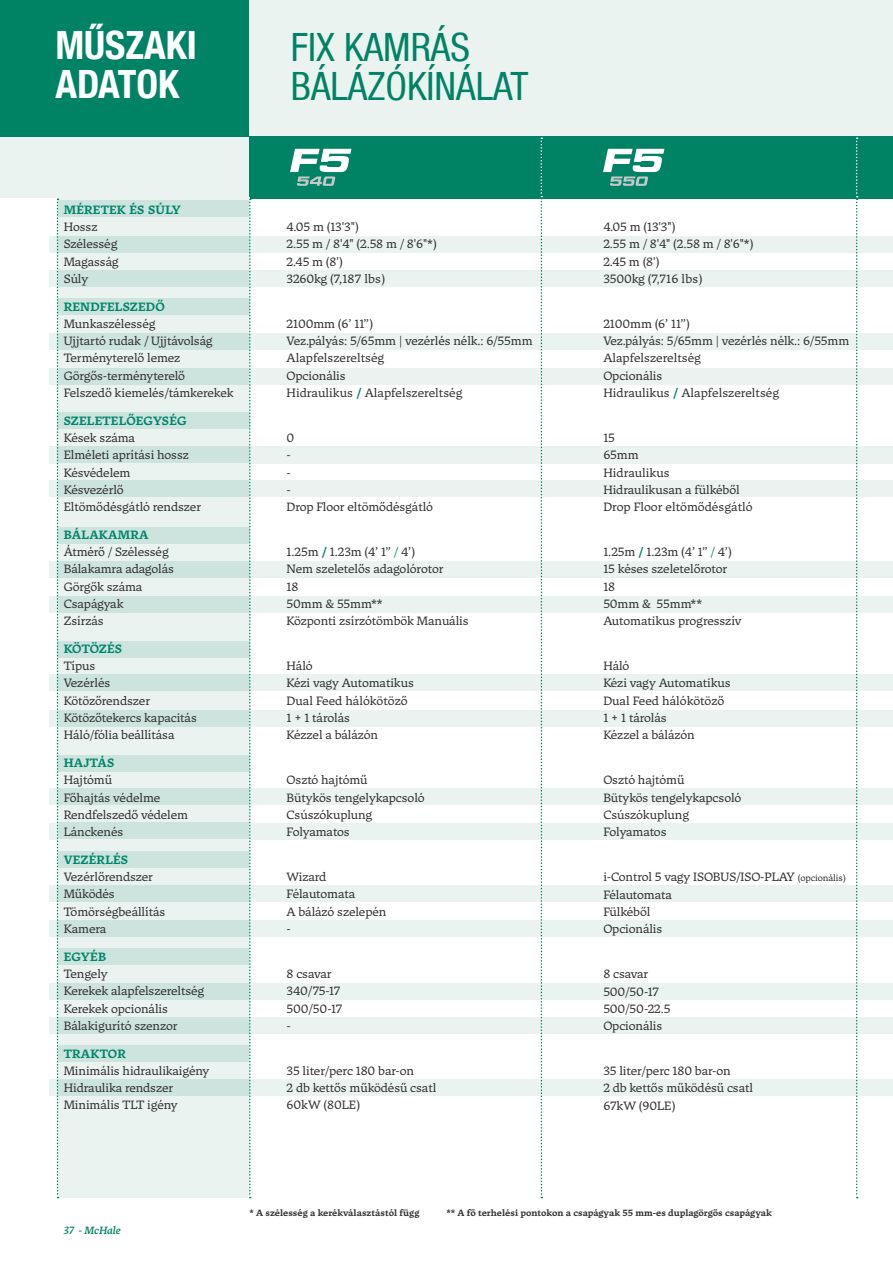
<style>
.page{position:relative;width:893px;height:1263px;background:#fff}
.page>*{position:absolute;margin:0;border:0;box-sizing:border-box;transform-origin:0 0}
.t1{font:condensed 39px/39px "Helvetica Neue LT Com";color:#008265}
.t2{font:700 condensed 39px/39px "Helvetica Neue LT Com";color:#fff}
.t3{font:12px/17.2px "Tuna";letter-spacing:-.01em;color:#333132}
.t4{font:700 12px "Tuna";letter-spacing:.02em;color:#00866b}
.t5{font:700 12px "Tuna";color:#00866b}
.t6{font:italic 500 10.5px "Tuna";letter-spacing:-.005em;color:#008265}
.t7{font:700 9px "Tuna";color:#333132}
.s1{font-weight:800;color:#00866b}
.s2{color:#00866b}
.s3{font-size:9px}
</style>
<div class="page">
<div style="left:50px;top:270px;width:843px;height:16px;background:#eaf3f0"></div>
<div style="left:0;top:0;width:893px;height:198px;background:#eaf3f0"></div>
<div style="left:249px;top:136px;width:644px;height:63px;background:#008265"></div>
<div style="left:0;top:0;width:248px;height:136px;background:#008265"></div>
<div style="left:58px;top:198px;width:192px;height:1000px;background:#eaf3f0"></div>
<div style="left:50px;top:237px;width:843px;height:16px;background:#eaf3f0"></div>
<div style="left:50px;top:369px;width:843px;height:16px;background:#eaf3f0"></div>
<div style="left:50px;top:333px;width:843px;height:16px;background:#eaf3f0"></div>
<div style="left:50px;top:446px;width:843px;height:17px;background:#eaf3f0"></div>
<div style="left:50px;top:480px;width:843px;height:17px;background:#eaf3f0"></div>
<div style="left:50px;top:561px;width:843px;height:17px;background:#eaf3f0"></div>
<div style="left:50px;top:710px;width:843px;height:17px;background:#eaf3f0"></div>
<div style="left:50px;top:823px;width:843px;height:16px;background:#eaf3f0"></div>
<div style="left:50px;top:886px;width:843px;height:16px;background:#eaf3f0"></div>
<div style="left:50px;top:983px;width:843px;height:17px;background:#eaf3f0"></div>
<div style="left:50px;top:1079px;width:843px;height:17px;background:#eaf3f0"></div>
<div style="left:50px;top:674px;width:843px;height:17px;background:#eaf3f0"></div>
<div style="left:50px;top:789px;width:843px;height:16px;background:#eaf3f0"></div>
<div style="left:50px;top:920px;width:843px;height:17px;background:#eaf3f0"></div>
<div style="left:50px;top:1018px;width:843px;height:16px;background:#eaf3f0"></div>
<div style="left:50px;top:596px;width:843px;height:17px;background:#eaf3f0"></div>
<div style="left:58px;top:237px;width:192px;height:16px;background:#cde3dd"></div>
<div style="left:58px;top:298px;width:192px;height:17px;background:#cde3dd"></div>
<div style="left:58px;top:333px;width:192px;height:16px;background:#cde3dd"></div>
<div style="left:58px;top:412px;width:192px;height:17px;background:#cde3dd"></div>
<div style="left:58px;top:446px;width:192px;height:17px;background:#cde3dd"></div>
<div style="left:58px;top:527px;width:192px;height:16px;background:#cde3dd"></div>
<div style="left:58px;top:561px;width:192px;height:17px;background:#cde3dd"></div>
<div style="left:58px;top:641px;width:192px;height:17px;background:#cde3dd"></div>
<div style="left:58px;top:755px;width:192px;height:17px;background:#cde3dd"></div>
<div style="left:58px;top:885px;width:192px;height:17px;background:#cde3dd"></div>
<div style="left:58px;top:983px;width:192px;height:17px;background:#cde3dd"></div>
<div style="left:58px;top:1079px;width:192px;height:17px;background:#cde3dd"></div>
<div style="left:58px;top:674px;width:192px;height:17px;background:#cde3dd"></div>
<div style="left:58px;top:789px;width:192px;height:16px;background:#cde3dd"></div>
<div style="left:58px;top:920px;width:192px;height:16px;background:#cde3dd"></div>
<div style="left:58px;top:1018px;width:192px;height:16px;background:#cde3dd"></div>
<svg style="left:249px;top:199px;width:2px;height:999px"></svg>
<svg style="left:57px;top:199px;width:2px;height:999px"></svg>
<div style="left:58px;top:270px;width:191px;height:16px;background:#cde3dd"></div>
<div style="left:58px;top:200px;width:191px;height:17px;background:#cde3dd"></div>
<div style="left:58px;top:369px;width:191px;height:16px;background:#cde3dd"></div>
<div style="left:58px;top:480px;width:191px;height:17px;background:#cde3dd"></div>
<div style="left:58px;top:596px;width:191px;height:17px;background:#cde3dd"></div>
<div style="left:58px;top:710px;width:191px;height:17px;background:#cde3dd"></div>
<div style="left:58px;top:822px;width:191px;height:17px;background:#cde3dd"></div>
<div style="left:58px;top:851px;width:191px;height:16px;background:#cde3dd"></div>
<div style="left:58px;top:948px;width:191px;height:17px;background:#cde3dd"></div>
<div style="left:58px;top:1045px;width:191px;height:17px;background:#cde3dd"></div>
<svg style="left:856px;top:137px;width:2px;height:1061px"></svg>
<svg style="left:541px;top:137px;width:1px;height:1061px"></svg>
<svg style="left:290px;top:149px;width:61px;height:37px"></svg>
<svg style="left:603px;top:149px;width:61px;height:37px"></svg>
<h1 class="t2" style="left:55px;top:25px;width:143px">MŰSZAKI<br>ADATOK</h1>
<h1 class="t1" style="left:291px;top:27px;width:239px">FIX KAMRÁS<br>BÁLÁZÓKÍNÁLAT</h1>
<p class="t4" style="left:64px;top:202px;width:119px">MÉRETEK ÉS SÚLY</p>
<p class="t3" style="left:64px;top:218px;width:56px">Hossz<br>Szélesség<br>Magasság<br>Súly</p>
<p class="t4" style="left:64px;top:299px;width:102px">RENDFELSZEDŐ</p>
<p class="t3" style="left:64px;top:315px;width:172px">Munkaszélesség<br>Ujjtartó rudak / Ujjtávolság<br>Terményterelő lemez<br>Görgős-terményterelő<br>Felszedő kiemelés/támkerekek</p>
<p class="t4" style="left:64px;top:413px;width:124px">SZELETELŐEGYSÉG</p>
<p class="t3" style="left:64px;top:429px;width:139px">Kések száma<br>Elméleti aprítási hossz<br>Késvédelem<br>Késvezérlő<br>Eltömődésgátló rendszer</p>
<p class="t4" style="left:64px;top:527px;width:86px">BÁLAKAMRA</p>
<p class="t3" style="left:64px;top:543px;width:112px">Átmérő / Szélesség<br>Bálakamra adagolás<br>Görgők száma<br>Csapágyak<br>Zsírzás</p>
<p class="t5" style="left:64px;top:641px;width:60px">KÖTÖZÉS</p>
<p class="t3" style="left:64px;top:657px;width:135px">Típus<br>Vezérlés<br>Kötözőrendszer<br>Kötözőtekercs kapacitás<br>Háló/fólia beállítása</p>
<p class="t4" style="left:64px;top:755px;width:52px">HAJTÁS</p>
<p class="t3" style="left:64px;top:771px;width:126px">Hajtómű<br>Főhajtás védelme<br>Rendfelszedő védelem<br>Lánckenés</p>
<p class="t4" style="left:64px;top:852px;width:66px">VEZÉRLÉS</p>
<p class="t3" style="left:64px;top:868px;width:103px">Vezérlőrendszer<br>Működés<br>Tömörségbeállítás<br>Kamera</p>
<p class="t4" style="left:64px;top:949px;width:44px">EGYÉB</p>
<p class="t3" style="left:64px;top:965px;width:142px">Tengely<br>Kerekek alapfelszereltség<br>Kerekek opcionális<br>Bálakigurító szenzor</p>
<p class="t4" style="left:64px;top:1046px;width:64px">TRAKTOR</p>
<p class="t3" style="left:64px;top:1062px;width:147px">Minimális hidraulikaigény<br>Hidraulika rendszer<br>Minimális TLT igény</p>
<p class="t3" style="left:287px;top:218px;width:151px">4.05 m (13'3")<br>2.55 m / 8'4" (2.58 m / 8'6"*)<br>2.45 m (8')<br>3260kg (7,187 lbs)</p>
<p class="t3" style="left:287px;top:315px;width:247px">2100mm (6’ 11”)<br>Vez.pályás: 5/65mm | vezérlés nélk.: 6/55mm<br>Alapfelszereltség<br>Opcionális<br>Hidraulikus <span class="s1">/</span> Alapfelszereltség</p>
<p class="t3" style="left:287px;top:429px;width:148px">0<br>-<br>-<br>-<br>Drop Floor eltömődésgátló</p>
<p class="t3" style="left:287px;top:543px;width:184px">1.25m <span class="s1">/</span> 1.23m (4’ 1” <span class="s2">/</span> 4’)<br>Nem szeletelős adagolórotor<br>18<br>50mm &amp; 55mm**<br>Központi zsírzótömbök Manuális</p>
<p class="t3" style="left:287px;top:657px;width:129px">Háló<br>Kézi vagy Automatikus<br>Dual Feed hálókötöző<br>1 + 1 tárolás<br>Kézzel a bálázón</p>
<p class="t3" style="left:287px;top:771px;width:140px">Osztó hajtómű<br>Bütykös tengelykapcsoló<br>Csúszókuplung<br>Folyamatos</p>
<p class="t3" style="left:287px;top:868px;width:101px">Wizard<br>Félautomata<br>A bálázó szelepén -</p>
<p class="t3" style="left:287px;top:965px;width:57px">8 csavar<br>340/75-17<br>500/50-17 -</p>
<p class="t3" style="left:287px;top:1062px;width:151px">35 liter/perc 180 bar-on<br>2 db kettős működésű csatl<br>60kW (80LE)</p>
<p class="t3" style="left:603px;top:218px;width:151px">4.05 m (13'3")<br>2.55 m / 8'4" (2.58 m / 8'6"*)<br>2.45 m (8')<br>3500kg (7,716 lbs)</p>
<p class="t3" style="left:603px;top:315px;width:247px">2100mm (6’ 11”)<br>Vez.pályás: 5/65mm | vezérlés nélk.: 6/55mm<br>Alapfelszereltség<br>Opcionális<br>Hidraulikus <span class="s1">/</span> Alapfelszereltség</p>
<p class="t3" style="left:603px;top:429px;width:151px">15<br>65mm<br>Hidraulikus<br>Hidraulikusan a fülkéből<br>Drop Floor eltömődésgátló</p>
<p class="t3" style="left:603px;top:543px;width:140px">1.25m <span class="s1">/</span> 1.23m (4’ 1” <span class="s2">/</span> 4’)<br>15 késes szeletelőrotor<br>18<br>50mm &amp; 55mm**<br>Automatikus progresszív</p>
<p class="t3" style="left:603px;top:657px;width:129px">Háló<br>Kézi vagy Automatikus<br>Dual Feed hálókötöző<br>1 + 1 tárolás<br>Kézzel a bálázón</p>
<p class="t3" style="left:603px;top:771px;width:140px">Osztó hajtómű<br>Bütykös tengelykapcsoló<br>Csúszókuplung<br>Folyamatos</p>
<p class="t3" style="left:603px;top:868px;width:244px">i-Control 5 vagy ISOBUS/ISO-PLAY <span class="s3">(opcionális)<br></span>Félautomata<br>Fülkéből<br>Opcionális</p>
<p class="t3" style="left:603px;top:965px;width:69px">8 csavar<br>500/50-17<br>500/50-22.5<br>Opcionális</p>
<p class="t3" style="left:603px;top:1062px;width:151px">35 liter/perc 180 bar-on<br>2 db kettős működésű csatl<br>67kW (90LE)</p>
<p class="t6" style="left:64px;top:1223px;width:58px">37 - McHale</p>
<p class="t7" style="left:249px;top:1207px;width:172px">* A szélesség a kerékválasztástól függ</p>
<p class="t7" style="left:446px;top:1207px;width:327px">** A fő terhelési pontokon a csapágyak 55 mm-es duplagörgős csapágyak</p>
</div>
